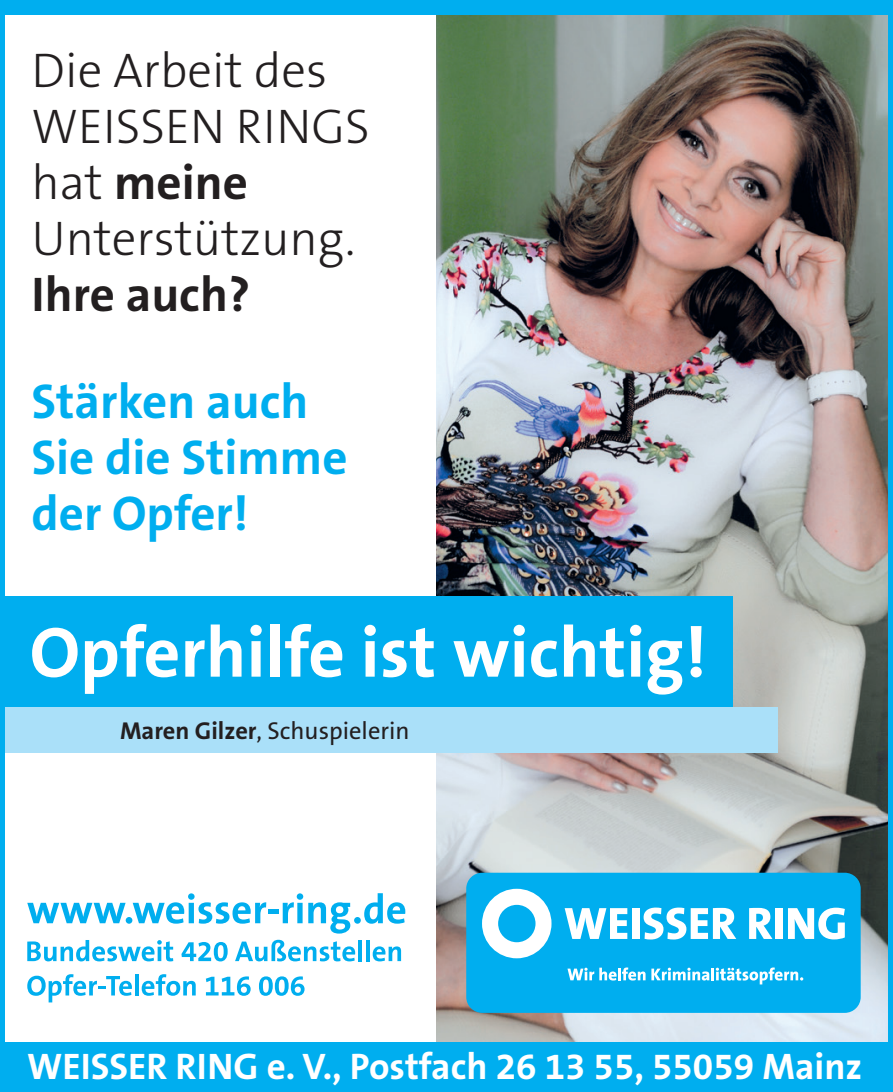
<style>
.page{position:relative;width:893px;height:1092px;background:#fff}
.page>*{position:absolute;margin:0;border:0;box-sizing:border-box;transform-origin:0 0}
.t1{font:700 71.4px "The Sans B7";color:#fff}
.t2{font:300 49px/56px "The Sans B3";color:#231f20}
.t3{font:700 49px/56px "The Sans B7";color:#00aeef}
.t4{font:700 49px "The Sans B7";color:#231f20}
.t5{font:700 37.1px "The Sans B7";color:#fff}
.t6{font:24.5px "The Sans CE B5 Plain";color:#231f20}
.s1{font-family:"The Sans B3";font-weight:300}
.s2{font-family:"The Sans CE B7";font-weight:700}
</style>
<div class="page">
<img style="left:437px;top:15px;width:451px;height:1027px">
<div style="left:0;top:596px;width:732px;height:111px;background:#00aeef"></div>
<div style="left:0;top:707px;width:777px;height:45px;background:#aae0f9"></div>
<div style="left:0;top:0;width:893px;height:15px;background:#00aeef"></div>
<div style="left:0;top:1042px;width:893px;height:49px;background:#00aeef"></div>
<div style="left:466px;top:872px;width:395px;height:140px;background:#00aeef;border-radius:16px"></div>
<svg style="left:567px;top:967px;width:236px;height:17px"></svg>
<svg style="left:482px;top:888px;width:69px;height:70px"></svg>
<svg style="left:565px;top:908px;width:62px;height:30px"></svg>
<div style="left:632px;top:908px;width:7px;height:30px;background:#fff"></div>
<svg style="left:644px;top:907px;width:92px;height:32px"></svg>
<svg style="left:749px;top:907px;width:23px;height:31px"></svg>
<div style="left:775px;top:908px;width:7px;height:30px;background:#fff"></div>
<svg style="left:788px;top:907px;width:57px;height:32px"></svg>
<div style="left:0;top:0;width:5px;height:1091px;background:#00aeef"></div>
<div style="left:888px;top:0;width:5px;height:1091px;background:#00aeef"></div>
<svg style="left:27px;top:902px;width:99px;height:21px"></svg>
<svg style="left:126px;top:916px;width:6px;height:7px"></svg>
<svg style="left:133px;top:902px;width:51px;height:21px"></svg>
<div style="left:189px;top:902px;width:5px;height:21px;background:#00aeef"></div>
<div style="left:188px;top:893px;width:7px;height:6px;background:#00aeef;border-radius:50%"></div>
<svg style="left:198px;top:902px;width:68px;height:21px"></svg>
<hr style="left:268px;top:909px;width:10px;height:4px;background:#00aeef">
<svg style="left:283px;top:893px;width:67px;height:40px"></svg>
<svg style="left:354px;top:916px;width:7px;height:7px"></svg>
<svg style="left:364px;top:893px;width:41px;height:30px"></svg>
<svg style="left:27px;top:940px;width:146px;height:21px"></svg>
<svg style="left:181px;top:942px;width:47px;height:19px"></svg>
<svg style="left:235px;top:939px;width:120px;height:22px"></svg>
<hr style="left:358px;top:939px;width:4px;height:22px;background:#00aeef">
<hr style="left:366px;top:939px;width:4px;height:22px;background:#00aeef">
<svg style="left:373px;top:946px;width:28px;height:15px"></svg>
<svg style="left:27px;top:974px;width:105px;height:28px"></svg>
<hr style="left:135px;top:974px;width:4px;height:21px;background:#00aeef">
<svg style="left:142px;top:974px;width:54px;height:21px"></svg>
<svg style="left:206px;top:976px;width:45px;height:19px"></svg>
<svg style="left:259px;top:976px;width:46px;height:19px"></svg>
<h2 class="t2" style="left:32px;top:45px;width:340px">Die Arbeit des<br>WEISSEN RINGS</h2>
<h2 class="t4" style="left:32px;top:157px;width:218px"><span class="s1">hat</span> meine</h2>
<h2 class="t2" style="left:32px;top:213px;width:325px">Unterstützung.</h2>
<h2 class="t4" style="left:32px;top:269px;width:220px">Ihre auch?</h2>
<h2 class="t3" style="left:32px;top:375px;width:317px">Stärken auch<br>Sie die Stimme der Opfer!</h2>
<h1 class="t1" style="left:30px;top:615px;width:679px">Opferhilfe ist wichtig!</h1>
<p class="t6" style="left:120px;top:715px;width:291px"><span class="s2">Maren Gilzer</span>, Schuspielerin</p>
<p class="t5" style="left:27px;top:1046px;width:836px">WEISSER RING e. V., Postfach 26 13 55, 55059 Mainz</p>
</div>
